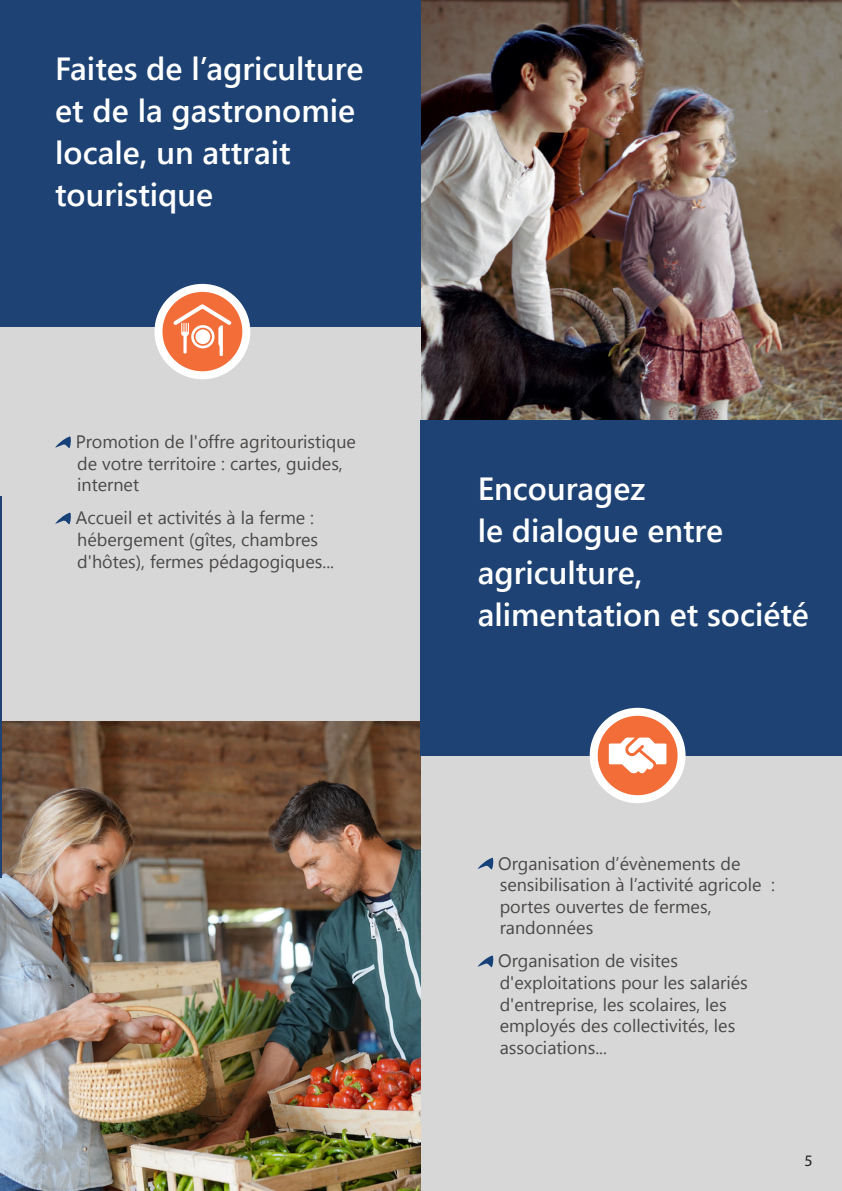
<style>
.page{position:relative;width:842px;height:1191px;background:#fff}
.page>*{position:absolute;margin:0;border:0;box-sizing:border-box;transform-origin:0 0}
.t1{font:600 32px/42px "Segoe UI";color:#fff}
.t2{font:18px/21.6px "Segoe UI";color:#4b4948}
.t3{font:16px "Myriad Pro";color:#231f20}
</style>
<div class="page">
<div style="left:421px;top:662px;width:421px;height:529px;background:#d7d7d7"></div>
<img style="left:421px;top:0;width:421px;height:420px">
<img style="left:0;top:721px;width:421px;height:470px">
<div style="left:0;top:99px;width:421px;height:622px;background:#d7d7d7"></div>
<svg style="left:55px;top:436px;width:16px;height:12px"></svg>
<svg style="left:55px;top:512px;width:16px;height:12px"></svg>
<div style="left:0;top:0;width:421px;height:327px;background:#1d4273"></div>
<svg style="left:158px;top:288px;width:88px;height:87px;background:#f5926b"></svg>
<div style="left:154px;top:284px;width:96px;height:95px;border:8px solid #fff;border-radius:50%"></div>
<hr style="left:0;top:496px;width:1px;height:381px;background:#1d4273">
<svg style="left:478px;top:857px;width:15px;height:12px"></svg>
<svg style="left:478px;top:955px;width:15px;height:12px"></svg>
<div style="left:421px;top:420px;width:421px;height:335px;background:#1d4273"></div>
<svg style="left:594px;top:712px;width:87px;height:87px;background:#f38356"></svg>
<div style="left:590px;top:708px;width:95px;height:95px;border:8px solid #fff;border-radius:50%"></div>
<svg style="left:609px;top:737px;width:57px;height:36px;background:#facebd"></svg>
<svg style="left:170px;top:301px;width:65px;height:55px;background:#f5916a"></svg>
<p class="t1" style="left:55px;top:45px;width:310px">Faites de l’agriculture et de la gastronomie locale, un attrait touristique</p>
<p class="t2" style="left:76px;top:430px;width:282px">Promotion de l'offre agritouristique de votre territoire : cartes, guides, internet</p>
<p class="t2" style="left:76px;top:506px;width:260px">Accueil et activités à la ferme : hébergement (gîtes, chambres d'hôtes), fermes pédagogiques...</p>
<p class="t1" style="left:478px;top:465px;width:169px">Encouragez</p>
<p class="t1" style="left:478px;top:507px;width:333px">le dialogue entre agriculture, alimentation et société</p>
<p class="t2" style="left:498px;top:851px;width:278px">Organisation d’évènements de sensibilisation à l’activité agricole : portes ouvertes de fermes, randonnées</p>
<p class="t2" style="left:498px;top:949px;width:251px">Organisation de visites d'exploitations pour les salariés d'entreprise, les scolaires, les employés des collectivités, les associations...</p>
<p class="t3" style="left:804px;top:1150px;width:10px">5</p>
</div>
